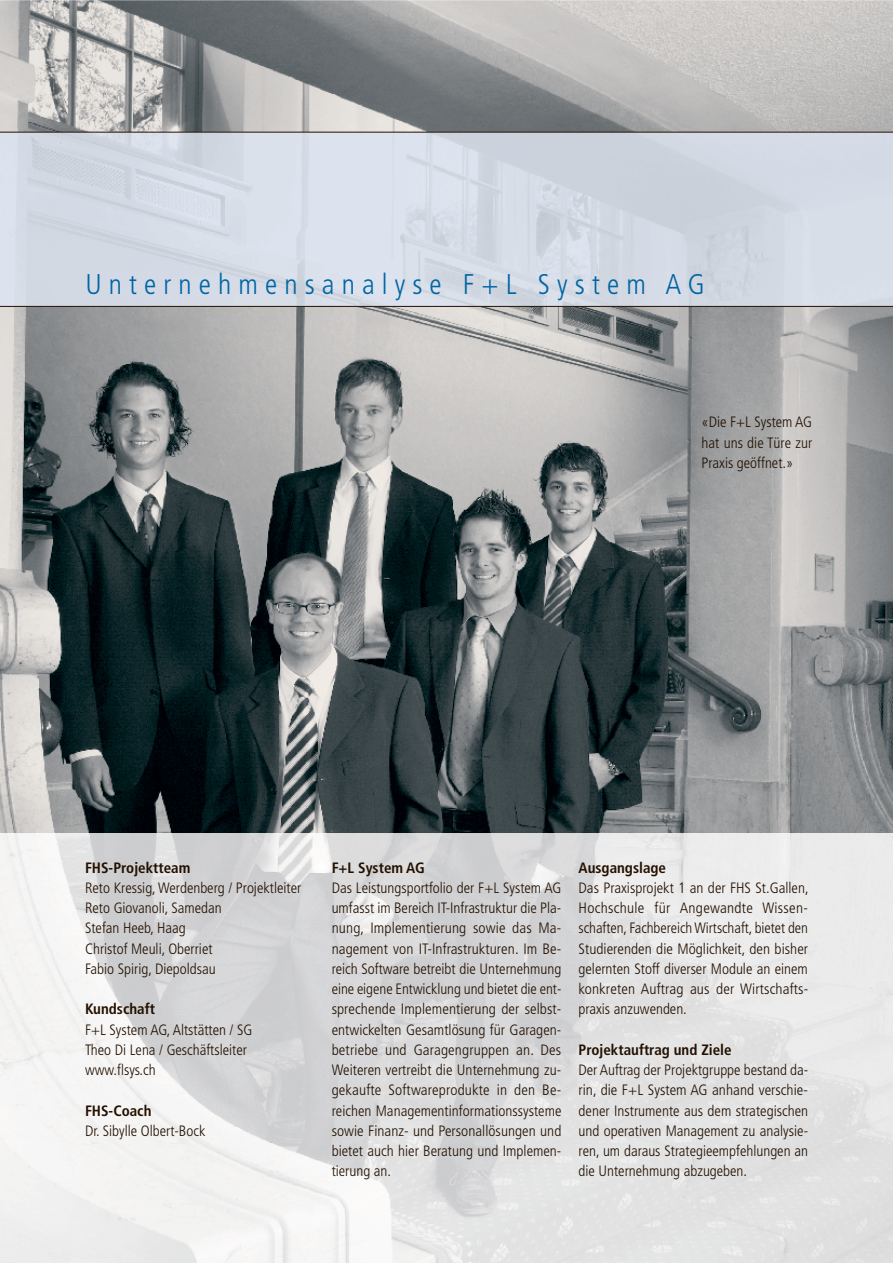
<style>
.page{position:relative;width:893px;height:1263px;background:#fff}
.page>*{position:absolute;margin:0;border:0;box-sizing:border-box;transform-origin:0 0}
.t1{font:300 condensed 28.5px "Frutiger";letter-spacing:.25em;color:#0065a4}
.t2{font:300 condensed 15px/20.2px "Frutiger";color:#231000;text-align:justify}
.t3{font:700 condensed 15px "Frutiger";color:#231000}
</style>
<div class="page">
<img style="left:0;top:0;width:892px;height:833px">
<img style="left:0;top:833px;width:892px;height:430px">
<img style="left:0;top:133px;width:892px;height:173px">
<hr style="left:0;top:132px;width:892px;height:1px;background:#231000">
<hr style="left:0;top:306px;width:892px;height:1px;background:#231000">
<h1 class="t1" style="left:85px;top:272px;width:621px">Unternehmensanalyse F+L System AG</h1>
<p class="t2" style="left:701px;top:413px;width:112px">«Die F+L System AG hat uns die Türe zur Praxis geöffnet.»</p>
<p class="t3" style="left:85px;top:861px;width:107px">FHS-Projektteam</p>
<p class="t2" style="left:85px;top:879px;width:218px;text-align:left">Reto Kressig, Werdenberg / Projektleiter<br>Reto Giovanoli, Samedan<br>Stefan Heeb, Haag<br>Christof Meuli, Oberriet<br>Fabio Spirig, Diepoldsau</p>
<p class="t3" style="left:85px;top:1003px;width:71px">Kundschaft</p>
<p class="t2" style="left:85px;top:1020px;width:169px;text-align:left">F+L System AG, Altstätten / SG<br>Theo Di Lena / Geschäftsleiter www.flsys.ch</p>
<p class="t3" style="left:85px;top:1104px;width:68px">FHS-Coach</p>
<p class="t2" style="left:85px;top:1122px;width:122px">Dr. Sibylle Olbert-Bock</p>
<p class="t3" style="left:332px;top:861px;width:95px">F+L System AG</p>
<p class="t2" style="left:332px;top:879px;width:231px">Das Leistungsportfolio der F+L System AG umfasst im Bereich IT-Infrastruktur die Pla&shy;nung, Implementierung sowie das Ma&shy;nagement von IT-Infrastrukturen. Im Be&shy;reich Software betreibt die Unternehmung eine eigene Entwicklung und bietet die ent&shy;sprechende Implementierung der selbst&shy;entwickelten Gesamtlösung für Garagen&shy;betriebe und Garagengruppen an. Des Weiteren vertreibt die Unternehmung zu&shy;gekaufte Softwareprodukte in den Be&shy;reichen Managementinformationssysteme sowie Finanz- und Personallösungen und bietet auch hier Beratung und Implemen&shy;tierung an.</p>
<p class="t3" style="left:578px;top:861px;width:89px">Ausgangslage</p>
<p class="t2" style="left:578px;top:879px;width:232px">Das Praxisprojekt 1 an der FHS St.Gallen, Hochschule für Angewandte Wissen&shy;schaften, Fachbereich Wirtschaft, bietet den Studierenden die Möglichkeit, den bisher gelernten Stoff diverser Module an einem konkreten Auftrag aus der Wirtschafts&shy;praxis anzuwenden.</p>
<p class="t3" style="left:578px;top:1044px;width:155px">Projektauftrag und Ziele</p>
<p class="t2" style="left:578px;top:1061px;width:231px">Der Auftrag der Projektgruppe bestand da&shy;rin, die F+L System AG anhand verschie&shy;dener Instrumente aus dem strategischen und operativen Management zu analysie&shy;ren, um daraus Strategieempfehlungen an die Unternehmung abzugeben.</p>
</div>
